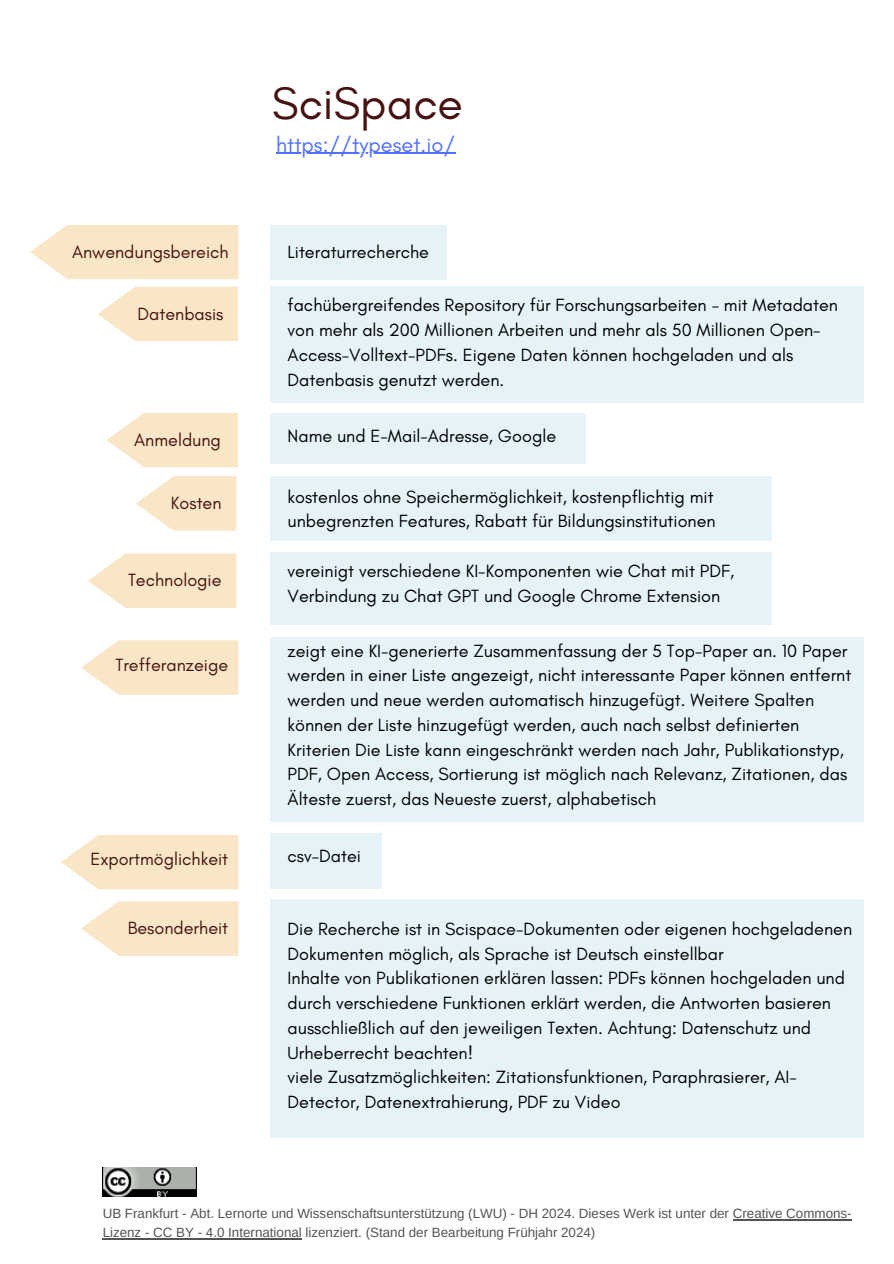
<style>
.page{position:relative;width:894px;height:1264px;background:#fff}
.page>*{position:absolute;margin:0;border:0;box-sizing:border-box;transform-origin:0 0}
.t1{font:46.5px "Glacial Indifference";color:#471212}
.t2{font:21.75px "Glacial Indifference";color:#5271ff}
.t3{font:18px/24.8px "Glacial Indifference";color:#000}
.t4{font:18px "Glacial Indifference";color:#471212}
.t5{font:13.35px/18.6px "Arimo";color:#545454}
</style>
<div class="page">
<img style="left:103px;top:1167px;width:94px;height:29px">
<hr style="left:732px;top:1219px;width:119px;height:1px;background:#545454">
<hr style="left:103px;top:1237px;width:199px;height:1px;background:#545454">
<hr style="left:276px;top:153px;width:179px;height:1px;background:#5271ff">
<div style="left:270px;top:225px;width:177px;height:54px;background:#e5f3f8"></div>
<svg style="left:98px;top:287px;width:140px;height:54px;background:#f9e9cd"></svg>
<div style="left:270px;top:287px;width:593px;height:116px;background:#e5f3f8"></div>
<svg style="left:30px;top:225px;width:208px;height:54px;background:#f9e8cb"></svg>
<svg style="left:107px;top:413px;width:131px;height:54px;background:#f9e9cd"></svg>
<svg style="left:136px;top:476px;width:100px;height:54px"></svg>
<svg style="left:88px;top:553px;width:148px;height:55px;background:#f9e9cd"></svg>
<svg style="left:81px;top:640px;width:157px;height:55px;background:#f9e9cd"></svg>
<svg style="left:61px;top:835px;width:177px;height:54px;background:#f9e8cb"></svg>
<svg style="left:81px;top:901px;width:157px;height:54px;background:#f9e9cd"></svg>
<div style="left:270px;top:413px;width:315px;height:51px;background:#e5f3f8"></div>
<div style="left:270px;top:476px;width:501px;height:65px;background:#e5f3f8"></div>
<div style="left:270px;top:552px;width:501px;height:72px;background:#e5f3f8"></div>
<div style="left:270px;top:637px;width:593px;height:184px;background:#e5f3f8"></div>
<div style="left:270px;top:833px;width:111px;height:56px;background:#e5f3f8"></div>
<div style="left:270px;top:899px;width:593px;height:238px;background:#e5f3f8"></div>
<h3 class="t4" style="left:72px;top:240px;width:158px">Anwendungsbereich</h3>
<h3 class="t4" style="left:137px;top:302px;width:87px">Datenbasis</h3>
<h3 class="t4" style="left:134px;top:429px;width:88px">Anmeldung</h3>
<h3 class="t4" style="left:171px;top:492px;width:52px">Kosten</h3>
<h3 class="t4" style="left:128px;top:569px;width:95px">Technologie</h3>
<h3 class="t4" style="left:115px;top:654px;width:114px">Trefferanzeige</h3>
<h3 class="t4" style="left:90px;top:847px;width:139px">Exportmöglichkeit</h3>
<h3 class="t4" style="left:128px;top:917px;width:102px">Besonderheit</h3>
<h3 class="t1" style="left:272px;top:75px;width:192px">SciSpace</h3>
<h3 class="t2" style="left:276px;top:131px;width:180px">https://typeset.io/</h3>
<p class="t3" style="left:287px;top:239px;width:143px">Literaturrecherche</p>
<p class="t3" style="left:287px;top:293px;width:552px">fachübergreifendes Repository für Forschungsarbeiten - mit Metadaten von mehr als 200 Millionen Arbeiten und mehr als 50 Millionen Open-Access-Volltext-PDFs. Eigene Daten können hochgeladen und als Datenbasis genutzt werden.</p>
<h3 class="t3" style="left:287px;top:423px;width:270px">Name und E-Mail-Adresse, Google</h3>
<h3 class="t3" style="left:287px;top:484px;width:429px">kostenlos ohne Speichermöglichkeit, kostenpflichtig mit unbegrenzten Features, Rabatt für Bildungsinstitutionen</h3>
<h3 class="t3" style="left:287px;top:558px;width:448px">vereinigt verschiedene KI-Komponenten wie Chat mit PDF,<br>Verbindung zu Chat GPT und Google Chrome Extension</h3>
<h3 class="t3" style="left:287px;top:638px;width:565px">zeigt eine KI-generierte Zusammenfassung der 5 Top-Paper an. 10 Paper werden in einer Liste angezeigt, nicht interessante Paper können entfernt werden und neue werden automatisch hinzugefügt. Weitere Spalten können der Liste hinzugefügt werden, auch nach selbst definierten Kriterien Die Liste kann eingeschränkt werden nach Jahr, Publikationstyp, PDF, Open Access, Sortierung ist möglich nach Relevanz, Zitationen, das Älteste zuerst, das Neueste zuerst, alphabetisch</h3>
<h3 class="t3" style="left:287px;top:843px;width:75px">csv-Datei</h3>
<h3 class="t3" style="left:287px;top:916px;width:566px">Die Recherche ist in Scispace-Dokumenten oder eigenen hochgeladenen Dokumenten möglich, als Sprache ist Deutsch einstellbar<br>Inhalte von Publikationen erklären lassen: PDFs können hochgeladen und durch verschiedene Funktionen erklärt werden, die Antworten basieren ausschließlich auf den jeweiligen Texten. Achtung: Datenschutz und Urheberrecht beachten!<br>viele Zusatzmöglichkeiten: Zitationsfunktionen, Paraphrasierer, AI-Detector, Datenextrahierung, PDF zu Video</h3>
<h2 class="t5" style="left:103px;top:1204px;width:750px">UB Frankfurt - Abt. Lernorte und Wissenschaftsunterstützung (LWU) - DH 2024. Dieses Werk ist unter der Creative Commons-<br>Lizenz - CC BY - 4.0 International lizenziert. (Stand der Bearbeitung Frühjahr 2024)</h2>
</div>
